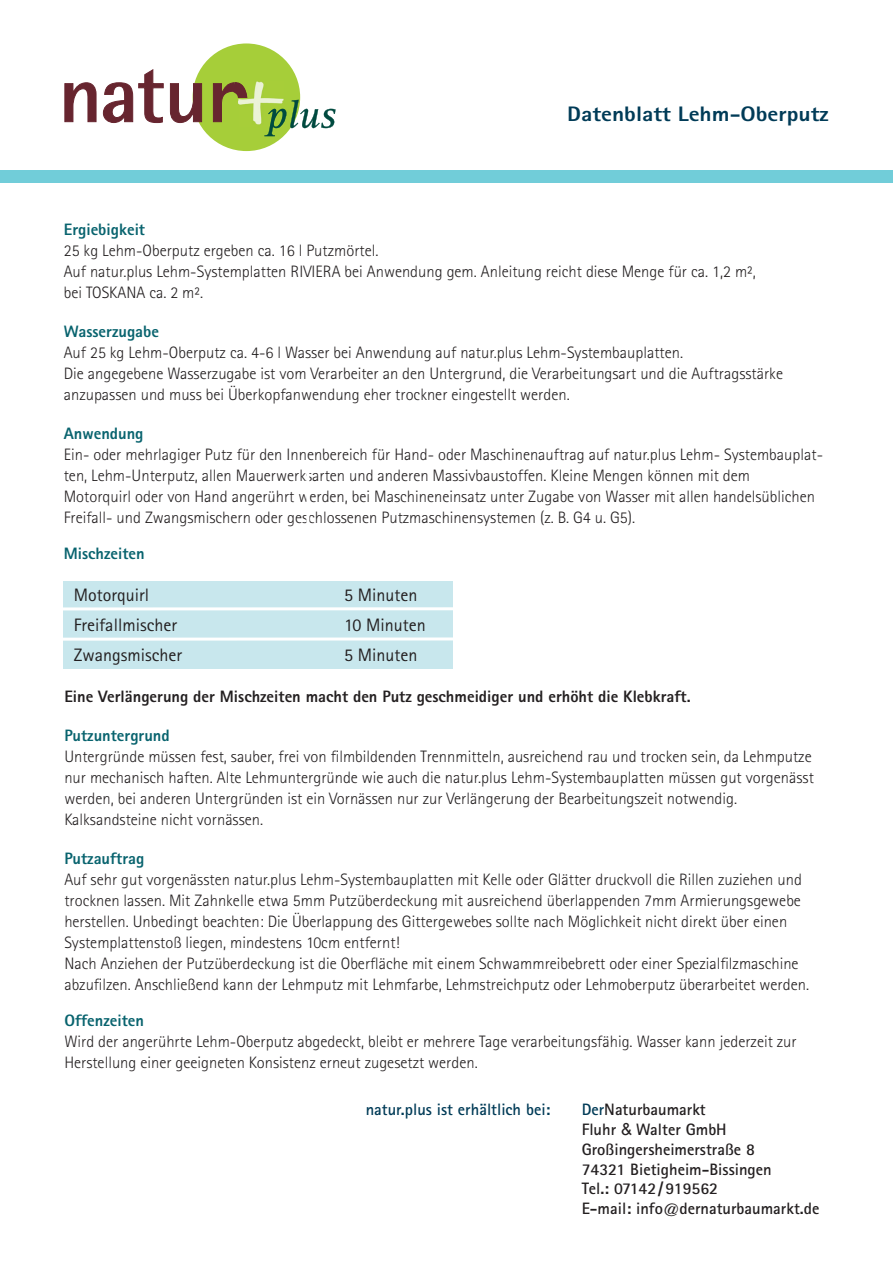
<style>
.page{position:relative;width:893px;height:1263px;background:#fff}
.page>*{position:absolute;margin:0;border:0;box-sizing:border-box;transform-origin:0 0}
.t1{font:800 21px "Agfa Rotis Sans Serif";color:#003b57;scale:1.12 1}
.t2{font:18px "Agfa Rotis Sans Serif";color:#231f20}
.t3{font:300 16.5px/21px "Agfa Rotis Sans Serif";color:#231f20}
.t4{font:700 16.5px/19.8px "Agfa Rotis Sans Serif";color:#231f20}
.t5{font:800 16.5px "Agfa Rotis Sans Serif";color:#08636e}
.t6{font:800 16.5px "Agfa Rotis Sans Serif";color:#231f20}
.t7{font:700 16.5px "Agfa Rotis Sans Serif";color:#003b57}
.s1{color:#003b57}
.s2{font-family:"Arial";font-weight:400}
</style>
<div class="page">
<div style="left:193px;top:43px;width:107px;height:108px;background:#a6ce39;border-radius:50%"></div>
<svg style="left:264px;top:100px;width:72px;height:36px"></svg>
<svg style="left:64px;top:68px;width:174px;height:56px"></svg>
<img style="left:238px;top:81px;width:47px;height:46px">
<img style="left:268px;top:109px;width:17px;height:18px">
<img style="left:238px;top:82px;width:9px;height:16px">
<div style="left:63px;top:581px;width:390px;height:87px;background:#c8e7ed"></div>
<hr style="left:62px;top:607px;width:498px;height:3px;background:#fff">
<svg style="left:63px;top:637px;width:390px;height:4px"></svg>
<div style="left:0;top:170px;width:893px;height:13px;background:#71cdd9"></div>
<p class="t1" style="left:567px;top:101px;width:235px">Datenblatt Lehm-Oberputz</p>
<p class="t5" style="left:64px;top:219px;width:83px">Ergiebigkeit</p>
<p class="t3" style="left:64px;top:240px;width:694px">25 kg Lehm-Oberputz ergeben ca. 16 l Putzmörtel.<br>Auf natur.plus Lehm-Systemplatten RIVIERA bei Anwendung gem. Anleitung reicht diese Menge für ca. 1,2 m², bei TOSKANA ca. 2 m².</p>
<p class="t5" style="left:64px;top:321px;width:97px">Wasserzugabe</p>
<p class="t3" style="left:64px;top:342px;width:721px">Auf 25 kg Lehm-Oberputz ca. 4-6 l Wasser bei Anwendung auf natur.plus Lehm-Systembauplatten.<br>Die angegebene Wasserzugabe ist vom Verarbeiter an den Untergrund, die Verarbeitungsart und die Auftragsstärke anzupassen und muss bei Überkopfanwendung eher trockner eingestellt werden.</p>
<p class="t5" style="left:64px;top:423px;width:81px">Anwendung</p>
<p class="t3" style="left:64px;top:444px;width:761px">Ein- oder mehrlagiger Putz für den Innenbereich für Hand- oder Maschinenauftrag auf natur.plus Lehm- Systembauplat&shy;ten, Lehm-Unterputz, allen Mauerwerksarten und anderen Massivbaustoffen. Kleine Mengen können mit dem<br>Motorquirl oder von Hand angerührt werden, bei Maschineneinsatz unter Zugabe von Wasser mit allen handelsüblichen Freifall- und Zwangsmischern oder geschlossenen Putzmaschinensystemen (z. B. G4 u. G5).</p>
<p class="t5" style="left:64px;top:543px;width:82px">Mischzeiten</p>
<p class="t2" style="left:74px;top:584px;width:77px">Motorquirl</p>
<p class="t2" style="left:344px;top:584px;width:75px">5 Minuten</p>
<p class="t2" style="left:74px;top:614px;width:105px">Freifallmischer</p>
<p class="t2" style="left:344px;top:614px;width:83px">10 Minuten</p>
<p class="t2" style="left:74px;top:644px;width:110px">Zwangsmischer</p>
<p class="t2" style="left:344px;top:644px;width:75px">5 Minuten</p>
<p class="t6" style="left:64px;top:686px;width:628px">Eine Verlängerung der Mischzeiten macht den Putz geschmeidiger und erhöht die Klebkraft.</p>
<p class="t5" style="left:64px;top:725px;width:107px">Putzuntergrund</p>
<p class="t3" style="left:64px;top:746px;width:751px">Untergründe müssen fest, sauber, frei von filmbildenden Trennmitteln, ausreichend rau und trocken sein, da Lehmputze nur mechanisch haften. Alte Lehmuntergründe wie auch die natur.plus Lehm-Systembauplatten müssen gut vorgenässt werden, bei anderen Untergründen ist ein Vornässen nur zur Verlängerung der Bearbeitungszeit notwendig.<br>Kalksandsteine nicht vornässen.</p>
<p class="t5" style="left:64px;top:848px;width:82px">Putzauftrag</p>
<p class="t3" style="left:64px;top:869px;width:746px">Auf sehr gut vorgenässten natur.plus Lehm-Systembauplatten mit Kelle oder Glätter druckvoll die Rillen zuziehen und trocknen lassen. Mit Zahnkelle etwa 5mm Putzüberdeckung mit ausreichend überlappenden 7mm Armierungsgewebe herstellen. Unbedingt beachten: Die Überlappung des Gittergewebes sollte nach Möglichkeit nicht direkt über einen Systemplattenstoß liegen, mindestens 10cm entfernt!<br>Nach Anziehen der Putzüberdeckung ist die Oberfläche mit einem Schwammreibebrett oder einer Spezialfilzmaschine abzufilzen. Anschließend kann der Lehmputz mit Lehmfarbe, Lehmstreichputz oder Lehmoberputz überarbeitet werden.</p>
<p class="t5" style="left:64px;top:1010px;width:81px">Offenzeiten</p>
<p class="t3" style="left:64px;top:1031px;width:734px">Wird der angerührte Lehm-Oberputz abgedeckt, bleibt er mehrere Tage verarbeitungsfähig. Wasser kann jederzeit zur<br>Herstellung einer geeigneten Konsistenz erneut zugesetzt werden.</p>
<p class="t7" style="left:366px;top:1099px;width:186px">natur.plus ist erhältlich bei:</p>
<p class="t4" style="left:582px;top:1099px;width:239px"><span class="s1">Der</span>Naturbaumarkt<br>Fluhr <span class="s2">&amp;</span> Walter GmbH<br>Großingersheimerstraße 8<br>74321 Bietigheim-Bissingen<br>Tel.: 07142 / 919562<br>E-mail: info@dernaturbaumarkt.de</p>
</div>
